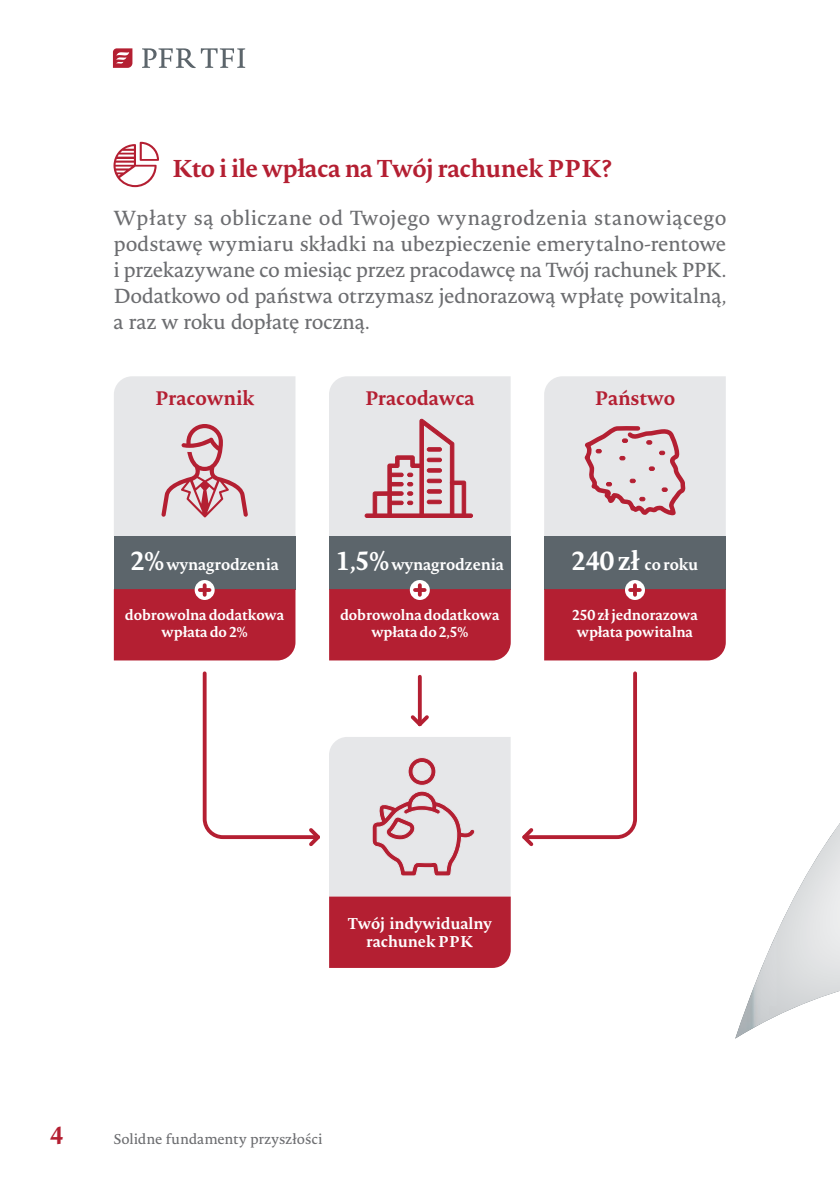
<style>
.page{position:relative;width:840px;height:1191px;background:#fff}
.page>*{position:absolute;margin:0;border:0;box-sizing:border-box;transform-origin:0 0}
.t1{font:700 24px "Novel Pro";letter-spacing:-.025em;color:#b41f32}
.t2{font:20px/26px "Novel Pro";letter-spacing:-.02em;color:#6c6d70;text-align:justify}
.t3{font:700 19.2px "Novel Pro";letter-spacing:-.01em;color:#b41f32}
.t4{font:700 15.4px/18.4px "Novel Pro";letter-spacing:-.01em;color:#fff;text-align:center}
.t5{font:700 14.2px/17px "Novel Pro";letter-spacing:-.01em;color:#fff;text-align:center}
.t6{font:14px "Novel Pro";letter-spacing:-.005em;color:#6c6d70}
.s1{font-size:25.6px}
</style>
<div class="page">
<svg style="left:113px;top:48px;width:19px;height:20px"></svg>
<svg style="left:142px;top:48px;width:103px;height:20px"></svg>
<svg style="left:113px;top:142px;width:46px;height:45px"></svg>
<svg style="left:417px;top:677px;width:4px;height:34px"></svg>
<svg style="left:410px;top:711px;width:19px;height:16px"></svg>
<svg style="left:522px;top:671px;width:115px;height:176px"></svg>
<svg style="left:202px;top:671px;width:118px;height:175px"></svg>
<div style="left:114px;top:536px;width:181px;height:53px;background:#5c656b"></div>
<svg style="left:114px;top:376px;width:181px;height:160px;background:#e2dadd"></svg>
<div style="left:329px;top:536px;width:181px;height:53px;background:#5c656b"></div>
<div style="left:544px;top:536px;width:181px;height:53px;background:#5c656b"></div>
<div style="left:544px;top:589px;width:181px;height:71px;background:#b41f32"></div>
<svg style="left:194px;top:580px;width:20px;height:20px"></svg>
<svg style="left:114px;top:585px;width:181px;height:75px;background:#b02638"></svg>
<svg style="left:409px;top:580px;width:20px;height:20px"></svg>
<svg style="left:417px;top:585px;width:4px;height:3px"></svg>
<div style="left:329px;top:588px;width:181px;height:72px;background:#b41f32"></div>
<svg style="left:624px;top:580px;width:20px;height:20px"></svg>
<svg style="left:632px;top:585px;width:4px;height:10px"></svg>
<svg style="left:629px;top:588px;width:10px;height:4px"></svg>
<svg style="left:329px;top:376px;width:181px;height:160px;background:#e1d3d7"></svg>
<svg style="left:544px;top:376px;width:181px;height:160px;background:#e3dadd"></svg>
<svg style="left:329px;top:737px;width:181px;height:231px;background:#d4a0a8"></svg>
<div style="left:732px;top:660px;width:107px;height:380px;background:#788187;opacity:.5"></div>
<p class="t1" style="left:172px;top:150px;width:442px">Kto i ile wpłaca na Twój rachunek PPK?</p>
<p class="t2" style="left:113px;top:204px;width:614px">Wpłaty są obliczane od Twojego wynagrodzenia stanowiącego podstawę wymiaru składki na ubezpieczenie emerytalno-rentowe i przekazywane co miesiąc przez pracodawcę na Twój rachunek PPK.<br>Dodatkowo od państwa otrzymasz jednorazową wpłatę powitalną, a raz w roku dopłatę roczną.</p>
<p class="t3" style="left:155px;top:384px;width:101px">Pracownik</p>
<p class="t4" style="left:130px;top:554px;width:150px"><span class="s1">2%</span> wynagrodzenia</p>
<p class="t3" style="left:364px;top:384px;width:111px">Pracodawca</p>
<p class="t4" style="left:335px;top:554px;width:170px"><span class="s1">1,5%</span> wynagrodzenia</p>
<p class="t3" style="left:594px;top:384px;width:82px">Państwo</p>
<p class="t4" style="left:571px;top:554px;width:128px"><span class="s1">240 zł</span> co roku</p>
<p class="t5" style="left:125px;top:605px;width:161px">dobrowolna dodatkowa wpłata do 2%</p>
<p class="t5" style="left:340px;top:605px;width:161px">dobrowolna dodatkowa wpłata do 2,5%</p>
<p class="t5" style="left:571px;top:605px;width:127px">250 zł jednorazowa wpłata powitalna</p>
<p class="t4" style="left:347px;top:913px;width:146px">Twój indywidualny rachunek PPK</p>
<p class="t1" style="left:50px;top:1116px;width:15px">4</p>
<p class="t6" style="left:113px;top:1128px;width:210px">Solidne fundamenty przyszłości</p>
</div>
